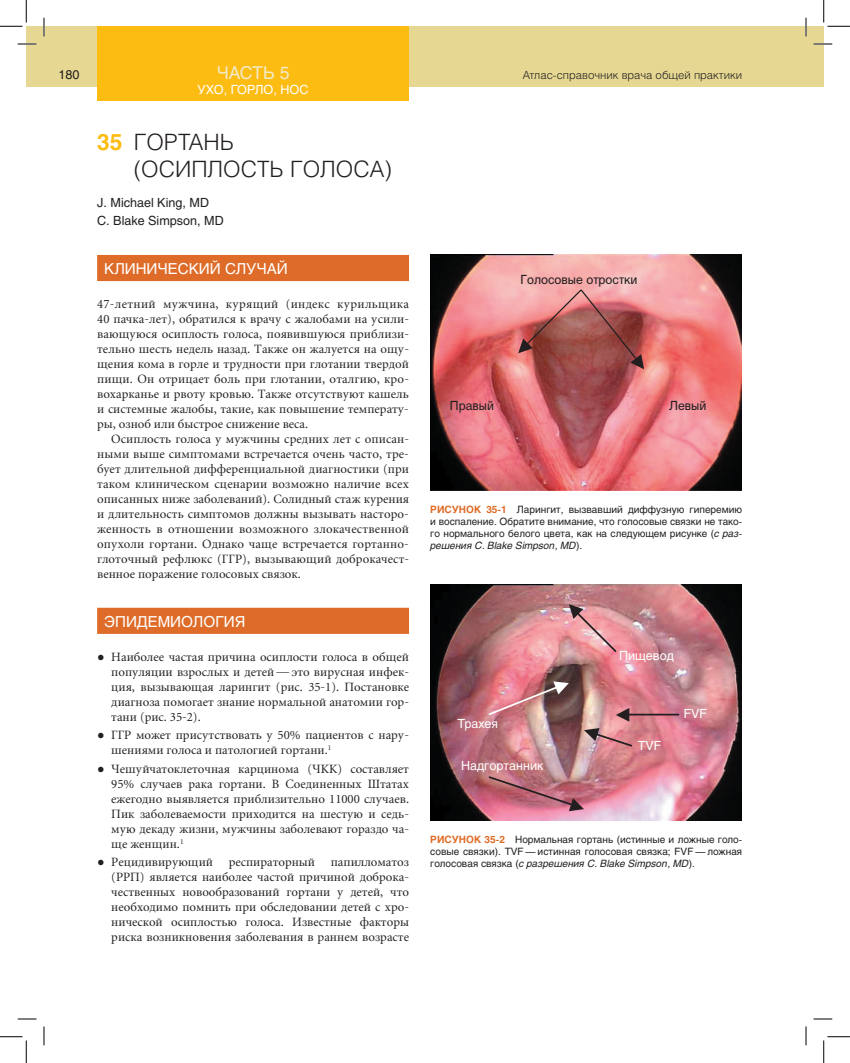
<style>
.page{position:relative;width:850px;height:1063px;background:#fff}
.page>*{position:absolute;margin:0;border:0;box-sizing:border-box;transform-origin:0 0}
.t1{font:300 22.5px/27px "Helios";letter-spacing:.2em;color:#231f20}
.t2{font:700 22.5px "Helios";color:#fdbc12}
.t3{font:17.5px "Helios";letter-spacing:-.01em;color:#f1eac6}
.t4{font:15px "Helios";color:#fff}
.t5{font:12.5px/15px "Miniature";color:#231f20;text-align:justify}
.t6{font:12.5px "Helios";color:#fff}
.t7{font:12.5px/18.5px "Helios";color:#231f20}
.t8{font:12.5px "Cyrvetica";color:#231f20}
.t9{font:300 11.25px "Helios";color:#231f20}
.t10{font:10px/12px "Helios";color:#231f20;text-align:justify}
.s1{font-weight:300;color:#231f20}
.s2{font-family:"Franklin Gothic"}
.s3{font-weight:700;color:#de6b27}
.s4{font-style:italic}
</style>
<div class="page">
<div style="left:26px;top:26px;width:780px;height:60px;background:#e6d892"></div>
<div style="left:806px;top:26px;width:17px;height:60px;background:#e6d892"></div>
<div style="left:97px;top:26px;width:312px;height:75px;background:#fdbc12"></div>
<div style="left:97px;top:255px;width:312px;height:26px;background:#de6b27"></div>
<div style="left:97px;top:607px;width:312px;height:27px;background:#de6b27"></div>
<img style="left:430px;top:254px;width:312px;height:237px">
<svg style="left:518px;top:288px;width:126px;height:81px;background:#b36563"></svg>
<img style="left:430px;top:584px;width:312px;height:236px">
<svg style="left:584px;top:728px;width:49px;height:19px"></svg>
<hr style="left:629px;top:713px;width:49px;height:2px;background:#231f20">
<svg style="left:616px;top:707px;width:13px;height:14px"></svg>
<svg style="left:569px;top:604px;width:49px;height:49px;background:#da969c"></svg>
<img style="left:487px;top:681px;width:82px;height:35px">
<svg style="left:487px;top:775px;width:97px;height:36px;background:#b76877"></svg>
<svg style="left:18px;top:43px;width:18px;height:2px"></svg>
<svg style="left:813px;top:43px;width:19px;height:2px"></svg>
<svg style="left:18px;top:1018px;width:18px;height:1px"></svg>
<svg style="left:813px;top:1018px;width:19px;height:1px"></svg>
<svg style="left:43px;top:18px;width:2px;height:18px"></svg>
<svg style="left:43px;top:1026px;width:2px;height:19px"></svg>
<svg style="left:805px;top:18px;width:2px;height:18px"></svg>
<svg style="left:805px;top:1026px;width:2px;height:19px"></svg>
<svg style="left:0;top:0;width:27px;height:27px"></svg>
<svg style="left:0;top:1036px;width:27px;height:26px"></svg>
<svg style="left:823px;top:0;width:27px;height:27px"></svg>
<svg style="left:823px;top:1036px;width:27px;height:26px"></svg>
<p class="t7" style="left:58px;top:66px;width:23px">180</p>
<h2 class="t3" style="left:217px;top:62px;width:74px">часть 5</h2>
<p class="t9" style="left:523px;top:69px;width:221px">Атлас-справочник врача общей практики</p>
<p class="t6" style="left:197px;top:82px;width:113px">Ухо, горло, нос</p>
<h1 class="t2" style="left:97px;top:129px;width:37px">35 <span class="s1">Го</span></h1>
<h1 class="t1" style="left:134px;top:128px;width:260px;text-indent:30px">ртань<br>(осиплость голоса)</h1>
<p class="t7" style="left:97px;top:193px;width:128px">J. Michael King, MD<br>C. Blake Simpson, MD</p>
<p class="t4" style="left:104px;top:260px;width:185px">Клинический случай</p>
<p class="t5" style="left:97px;top:297px;width:313px">47‑летний мужчина, курящий (индекс курильщика 40 пачка-лет), обратился к врачу с жалобами на усили‑ вающуюся осиплость голоса, появившуюся приблизи‑ тельно шесть недель назад. Также он жалуется на ощу‑ щения кома в горле и трудности при глотании твердой пищи. Он отрицает боль при глотании, оталгию, кро‑ вохарканье и рвоту кровью. Также отсутствуют кашель и системные жалобы, такие, как повышение температу‑ ры, озноб или быстрое снижение веса.</p>
<p class="t5" style="left:97px;top:432px;width:314px;text-align:left;text-indent:14px">Осиплость голоса у мужчины средних лет с описан‑ ными выше симптомами встречается очень часто, тре‑ бует длительной дифференциальной диагностики (при таком клиническом сценарии возможно наличие всех описанных ниже заболеваний). Солидный стаж курения и длительность симптомов должны вызывать насторо‑ женность в отношении возможного злокачественной опухоли гортани. Однако чаще встречается гортанно&shy;глоточный рефлюкс (ГГР), вызывающий доброкачест‑ венное поражение голосовых связок.</p>
<p class="t4" style="left:104px;top:612px;width:142px">Эпидемиология</p>
<p class="t5" style="left:111px;top:649px;width:299px;text-indent:-14px"><span class="s2">●</span> Наиболее частая причина осиплости голоса в общей популяции взрослых и детей — это вирусная инфек‑ ция, вызывающая ларингит (рис. 35‑1). Постановке диагноза помогает знание нормальной анатомии гор‑ тани (рис. 35‑2).</p>
<p class="t5" style="left:111px;top:728px;width:299px;text-indent:-14px"><span class="s2">●</span> ГГР может присутствовать у 50% пациентов с нару‑ шениями голоса и патологией гортани.<sup>1</sup></p>
<p class="t5" style="left:111px;top:761px;width:299px;text-indent:-14px"><span class="s2">●</span> Чешуйчатоклеточная карцинома (ЧКК) составляет 95% случаев рака гортани. В Соединенных Штатах ежегодно выявляется приблизительно 11000 случаев.<br>Пик заболеваемости приходится на шестую и седь‑ мую декаду жизни, мужчины заболевают гораздо ча‑ ще женщин.<sup>1</sup></p>
<p class="t5" style="left:111px;top:855px;width:299px;text-indent:-14px"><span class="s2">●</span> Рецидивирующий респираторный папилломатоз (РРП) является наиболее частой причиной доброка‑ чественных новообразований гортани у детей, что необходимо помнить при обследовании детей с хро‑ нической осиплостью голоса. Известные факторы риска возникновения заболевания в раннем возрасте</p>
<p class="t8" style="left:520px;top:273px;width:118px">Голосовые отростки</p>
<p class="t8" style="left:450px;top:399px;width:46px">Правый</p>
<p class="t8" style="left:669px;top:399px;width:39px">Левый</p>
<p class="t10" style="left:430px;top:503px;width:313px"><span class="s3">Рисунок 35‑1</span> Ларингит, вызвавший диффузную гиперемию и воспаление. Обратите внимание, что голосовые связки не тако‑ го нормального белого цвета, как на следующем рисунке (<span class="s4">с раз&shy;решения C. Blake Simpson, MD</span>).</p>
<p class="t6" style="left:619px;top:648px;width:56px">Пищевод</p>
<p class="t6" style="left:683px;top:706px;width:25px">FVF</p>
<p class="t6" style="left:457px;top:716px;width:42px">Трахея</p>
<p class="t6" style="left:638px;top:738px;width:25px">TVF</p>
<p class="t6" style="left:461px;top:758px;width:84px">Надгортанник</p>
<p class="t10" style="left:430px;top:832px;width:313px"><span class="s3">Рисунок 35‑2</span> Нормальная гортань (истинные и ложные голо‑ совые связки). TVF — истинная голосовая связка; FVF — ложная голосовая связка (<span class="s4">с разрешения C. Blake Simpson, MD</span>).</p>
</div>
